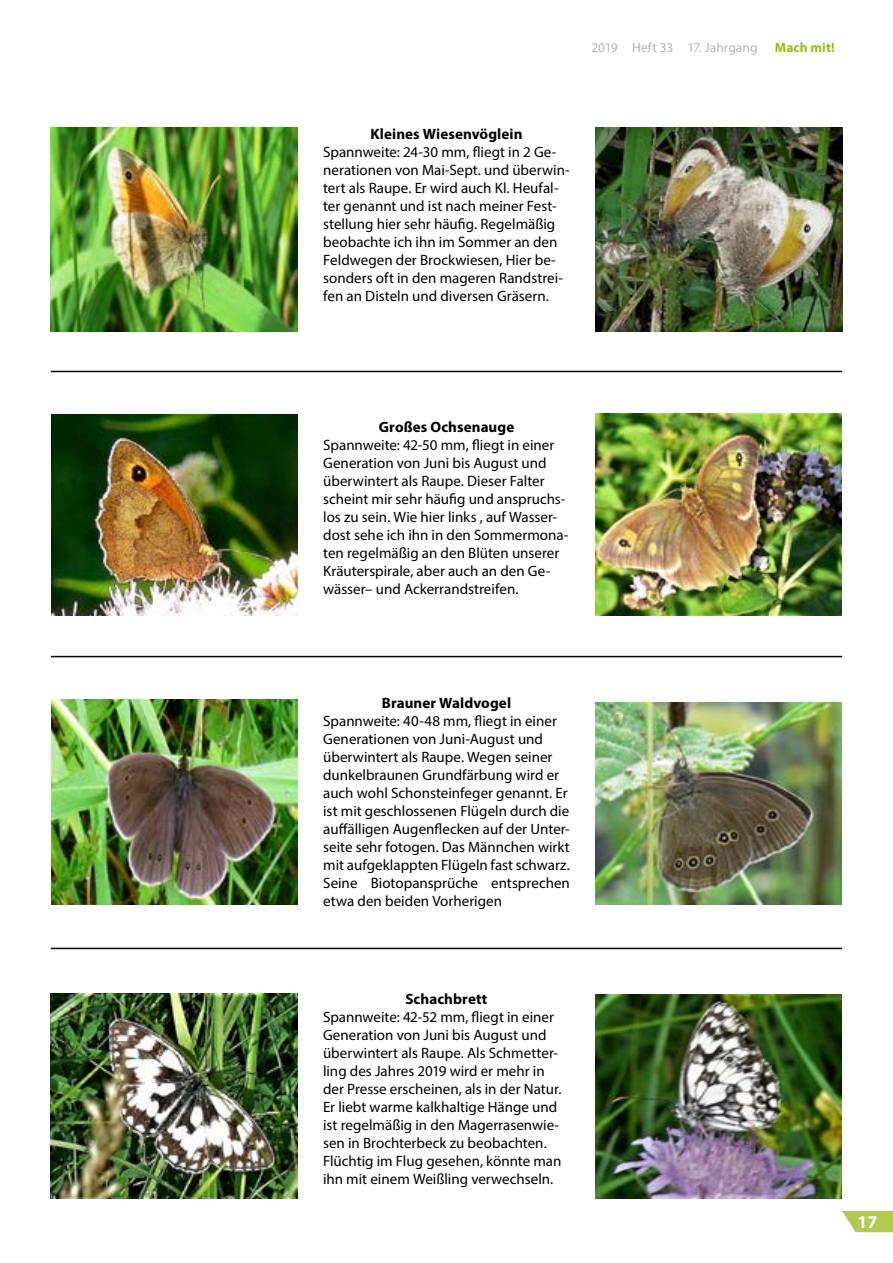
<style>
.page{position:relative;width:893px;height:1263px;background:#fff}
.page>*{position:absolute;margin:0;border:0;box-sizing:border-box;transform-origin:0 0}
.t1{font:700 18px "Myriad Pro";color:#fff}
.t2{font:15px/18px "Myriad Pro";color:#000}
.t3{font:700 15px "Myriad Pro";letter-spacing:.005em;color:#000}
.t4{font:13.5px "Myriad Pro";color:#b3b5b6}
.t5{font:700 13.5px "Myriad Pro";letter-spacing:.01em;color:#97bf0d}
</style>
<div class="page">
<svg style="left:842px;top:1211px;width:51px;height:21px"></svg>
<img style="left:51px;top:127px;width:247px;height:205px">
<img style="left:51px;top:415px;width:247px;height:201px">
<img style="left:51px;top:699px;width:247px;height:206px">
<img style="left:51px;top:994px;width:247px;height:204px">
<img style="left:595px;top:127px;width:247px;height:205px">
<img style="left:595px;top:414px;width:247px;height:201px">
<img style="left:595px;top:702px;width:247px;height:203px">
<img style="left:595px;top:994px;width:247px;height:204px">
<hr style="left:51px;top:371px;width:791px;height:1px;background:#000">
<hr style="left:51px;top:656px;width:791px;height:1px;background:#000">
<hr style="left:51px;top:948px;width:791px;height:1px;background:#000">
<p class="t4" style="left:591px;top:39px;width:168px">2019 Heft 33 17. Jahrgang</p>
<p class="t5" style="left:775px;top:39px;width:62px">Mach mit!</p>
<p class="t3" style="left:370px;top:124px;width:153px">Kleines Wiesenvöglein</p>
<p class="t2" style="left:323px;top:142px;width:248px">Spannweite: 24-30 mm, fliegt in 2 Ge&shy;nerationen von Mai-Sept. und überwin&shy;tert als Raupe. Er wird auch Kl. Heufal&shy;ter genannt und ist nach meiner Fest&shy;stellung hier sehr häufig. Regelmäßig beobachte ich ihn im Sommer an den Feldwegen der Brockwiesen, Hier be&shy;sonders oft in den mageren Randstrei&shy;fen an Disteln und diversen Gräsern.</p>
<p class="t3" style="left:379px;top:417px;width:137px">Großes Ochsenauge</p>
<p class="t2" style="left:323px;top:435px;width:247px">Spannweite: 42-50 mm, fliegt in einer Generation von Juni bis August und überwintert als Raupe. Dieser Falter scheint mir sehr häufig und anspruchs&shy;los zu sein. Wie hier links , auf Wasser&shy;dost sehe ich ihn in den Sommermona&shy;ten regelmäßig an den Blüten unserer Kräuterspirale, aber auch an den Ge&shy;wässer– und Ackerrandstreifen.</p>
<p class="t3" style="left:382px;top:693px;width:131px">Brauner Waldvogel</p>
<p class="t2" style="left:323px;top:712px;width:248px">Spannweite: 40-48 mm, fliegt in einer Generationen von Juni-August und überwintert als Raupe. Wegen seiner dunkelbraunen Grundfärbung wird er auch wohl Schonsteinfeger genannt. Er ist mit geschlossenen Flügeln durch die auffälligen Augenflecken auf der Unter&shy;seite sehr fotogen. Das Männchen wirkt mit aufgeklappten Flügeln fast schwarz.<br>Seine Biotopansprüche entsprechen etwa den beiden Vorherigen</p>
<p class="t3" style="left:405px;top:989px;width:83px">Schachbrett</p>
<p class="t2" style="left:323px;top:1008px;width:240px">Spannweite: 42-52 mm, fliegt in einer Generation von Juni bis August und überwintert als Raupe. Als Schmetter&shy;ling des Jahres 2019 wird er mehr in der Presse erscheinen, als in der Natur.<br>Er liebt warme kalkhaltige Hänge und ist regelmäßig in den Magerrasenwie&shy;sen in Brochterbeck zu beobachten.<br>Flüchtig im Flug gesehen, könnte man ihn mit einem Weißling verwechseln.</p>
<p class="t1" style="left:857px;top:1210px;width:21px">17</p>
</div>
